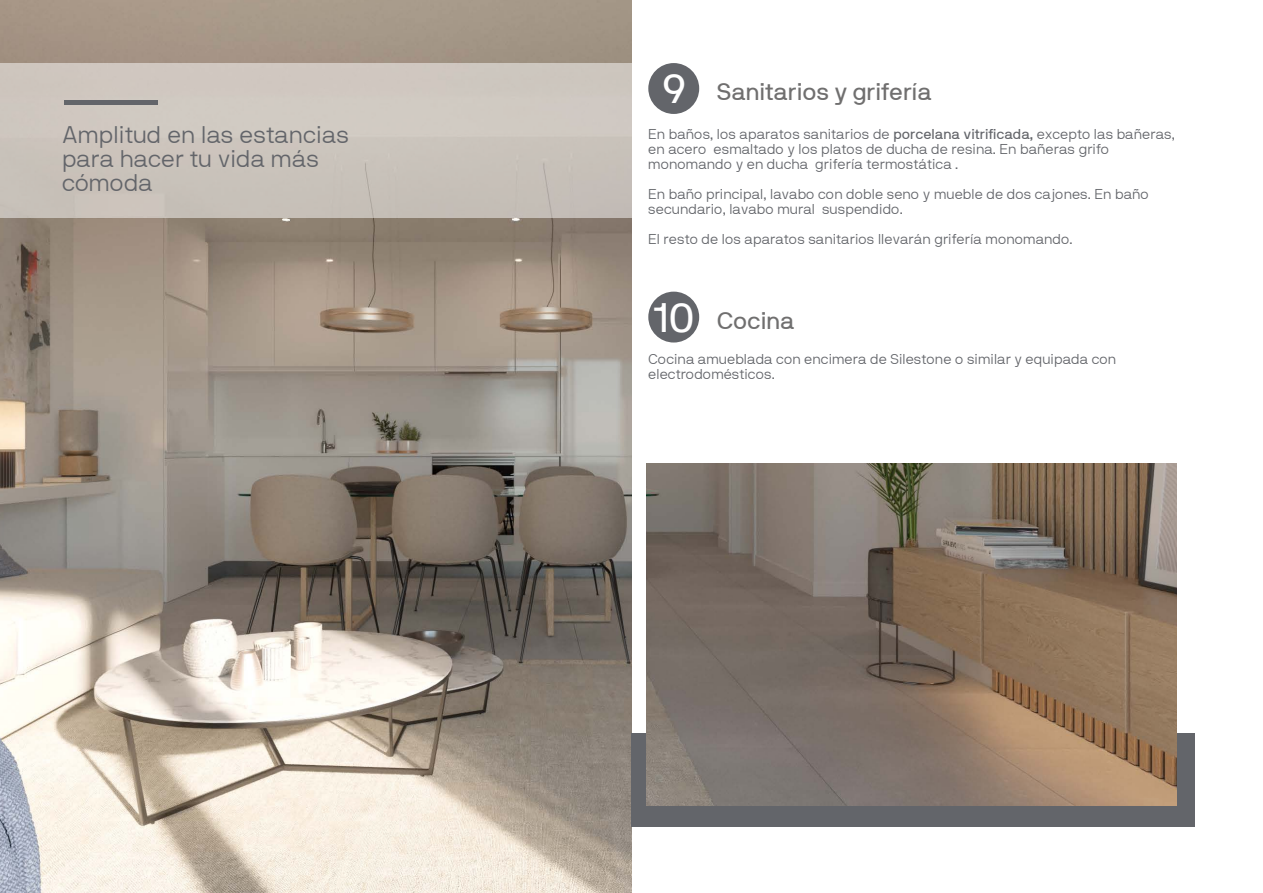
<style>
.page{position:relative;width:1263px;height:893px;background:#fff}
.page>*{position:absolute;margin:0;border:0;box-sizing:border-box;transform-origin:0 0}
.t1{font:24px/24px "NB International Light Webfont";color:#63656a}
.t2{font:24px "NB International Regular Webfont";color:#706f6f}
.t3{font:14.25px/15px "NB International Light Webfont";color:#63656a}
.s1{font-size:41.1px;color:#fff}
.s2{font-family:"NB International Regular Webfont"}
</style>
<div class="page">
<img style="left:0;top:0;width:631px;height:893px">
<div style="left:648px;top:63px;width:51px;height:51px;background:#63656a;border-radius:50%"></div>
<div style="left:648px;top:292px;width:51px;height:51px;background:#63656a;border-radius:50%"></div>
<div style="left:631px;top:733px;width:563px;height:93px;background:#63656a"></div>
<div style="left:0;top:64px;width:631px;height:154px;background:#cdc5bd"></div>
<div style="left:65px;top:100px;width:93px;height:5px;background:#63656a"></div>
<img style="left:646px;top:463px;width:530px;height:343px">
<h1 class="t1" style="left:62px;top:122px;width:288px">Amplitud en las estancias para hacer tu vida más cómoda</h1>
<h1 class="t2" style="left:662px;top:78px;width:271px"><span class="s1">9</span> Sanitarios y grifería</h1>
<p class="t3" style="left:648px;top:127px;width:528px">En baños, los aparatos sanitarios de <span class="s2">porcelana vitrificada,</span> excepto las bañeras, en acero esmaltado y los platos de ducha de resina. En bañeras grifo monomando y en ducha grifería termostática .</p>
<p class="t3" style="left:648px;top:187px;width:502px">En baño principal, lavabo con doble seno y mueble de dos cajones. En baño secundario, lavabo mural suspendido.</p>
<p class="t3" style="left:648px;top:232px;width:426px">El resto de los aparatos sanitarios llevarán grifería monomando.</p>
<h1 class="t2" style="left:654px;top:307px;width:142px"><span class="s1">10</span> Cocina</h1>
<p class="t3" style="left:648px;top:351px;width:470px">Cocina amueblada con encimera de Silestone o similar y equipada con electrodomésticos.</p>
</div>
